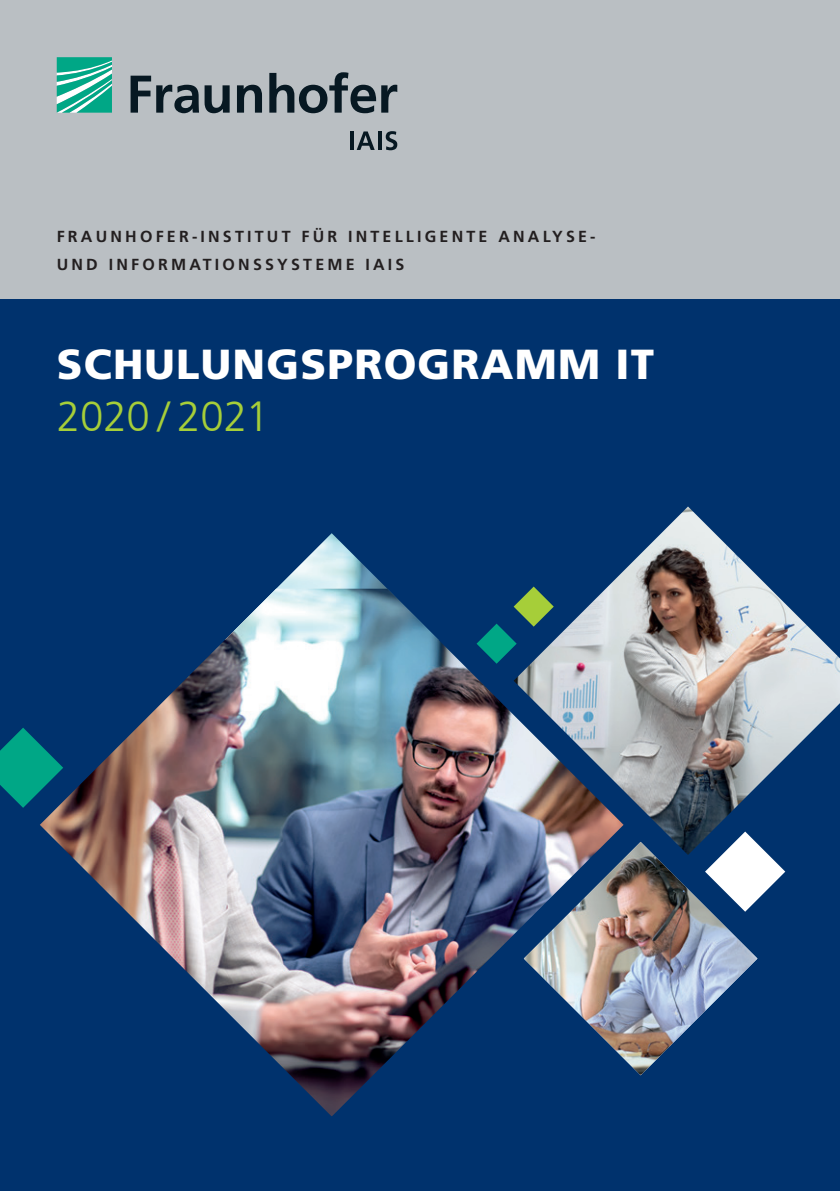
<style>
.page{position:relative;width:840px;height:1191px;background:#fff}
.page>*{position:absolute;margin:0;border:0;box-sizing:border-box;transform-origin:0 0}
.t1{font:900 42px "Frutiger LT Com";letter-spacing:.03em;color:#fff}
.t2{font:300 42px "Frutiger LT Com";letter-spacing:-.005em;color:#a6ce39}
.t3{font:700 16px/28px "Frutiger LT Com";letter-spacing:.2em;color:#231f20}
</style>
<div class="page">
<div style="left:0;top:298px;width:839px;height:893px;background:#00326d"></div>
<div style="left:0;top:0;width:839px;height:298px;background:#babfc3"></div>
<svg style="left:57px;top:57px;width:55px;height:56px;background:#44bca5"></svg>
<svg style="left:130px;top:72px;width:267px;height:41px"></svg>
<hr style="left:350px;top:131px;width:4px;height:19px;background:#071822">
<svg style="left:356px;top:131px;width:18px;height:19px"></svg>
<svg style="left:378px;top:131px;width:3px;height:19px"></svg>
<svg style="left:385px;top:131px;width:12px;height:19px"></svg>
<img style="left:277px;top:533px;width:110px;height:55px">
<img style="left:40px;top:588px;width:483px;height:528px">
<img style="left:513px;top:506px;width:326px;height:348px">
<img style="left:523px;top:842px;width:234px;height:233px">
<svg style="left:476px;top:586px;width:77px;height:77px"></svg>
<svg style="left:704px;top:831px;width:80px;height:80px"></svg>
<svg style="left:0;top:727px;width:63px;height:81px"></svg>
<p class="t3" style="left:57px;top:223px;width:540px">FRAUNHOFER-INSTITUT FÜR INTELLIGENTE ANALYSE-<br>UND INFORMATIONSSYSTEME IAIS</p>
<h1 class="t1" style="left:57px;top:339px;width:598px">SCHULUNGSPROGRAMM IT</h1>
<h1 class="t2" style="left:57px;top:392px;width:214px">2020 / 2021</h1>
</div>
